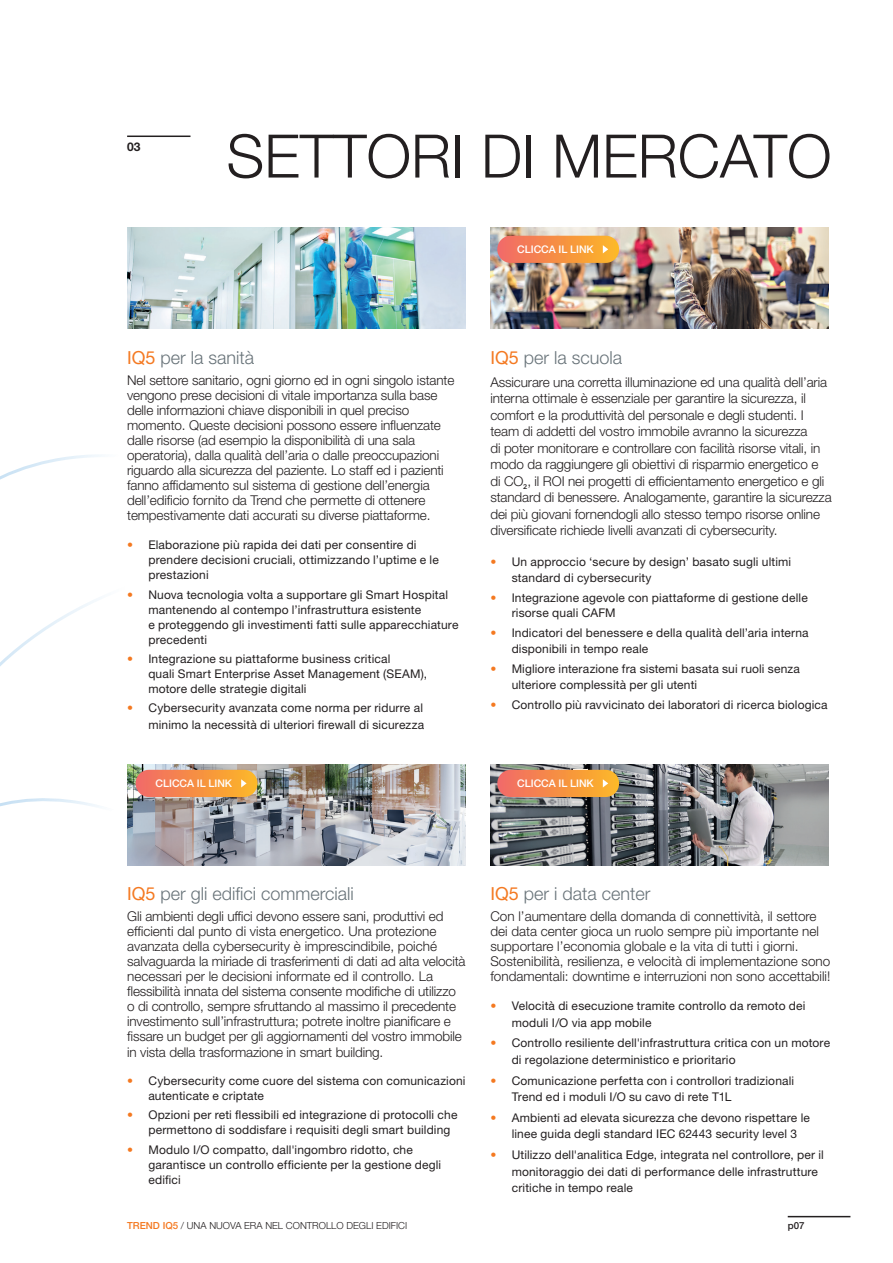
<style>
.page{position:relative;width:893px;height:1263px;background:#fff}
.page>*{position:absolute;margin:0;border:0;box-sizing:border-box;transform-origin:0 0}
.t1{font:300 60px "Helvetica Neue LT Std";color:#231f20}
.t2{font:300 18px "Helvetica Neue LT Std";color:#687379}
.t3{font:300 13.5px/15px "Helvetica Neue LT Std";letter-spacing:-.01em;color:#231f20}
.t4{font:12px/15px "Helvetica Neue LT Std";letter-spacing:.015em;color:#231f20}
.t5{font:700 12px "Helvetica Neue LT Std";color:#231f20}
.t6{font:500 10.5px "Helvetica Neue LT Std";letter-spacing:-.005em;color:#fff}
.t7{font:300 9.75px "Helvetica Neue LT Std";color:#231f20}
.t8{font:500 9.75px "Helvetica Neue LT Std";color:#231f20}
.s1{font-weight:400;color:#f47921}
.s2{color:#f47921}
.s3{font-weight:500;color:#f47921}
</style>
<div class="page">
<img style="left:127px;top:227px;width:339px;height:101px">
<img style="left:490px;top:227px;width:339px;height:101px">
<img style="left:490px;top:764px;width:339px;height:101px">
<img style="left:127px;top:764px;width:339px;height:101px">
<svg style="left:497px;top:236px;width:122px;height:27px;background:#f3924b"></svg>
<div style="left:573px;top:769px;width:15px;height:15px;background:#fdedd9"></div>
<svg style="left:136px;top:770px;width:121px;height:27px;background:#f3924a"></svg>
<svg style="left:497px;top:770px;width:122px;height:27px;background:#f08f49"></svg>
<hr style="left:127px;top:136px;width:63px;height:1px;background:#231f20">
<hr style="left:788px;top:1216px;width:62px;height:1px;background:#231f20">
<p class="t5" style="left:127px;top:139px;width:15px">03</p>
<h1 class="t1" style="left:226px;top:120px;width:607px">SETTORI DI MERCATO</h1>
<p class="t6" style="left:517px;top:243px;width:78px">CLICCA IL LINK</p>
<h2 class="t2" style="left:127px;top:347px;width:129px"><span class="s1">IQ5</span> per la sanità</h2>
<p class="t3" style="left:127px;top:372px;width:329px">Nel settore sanitario, ogni giorno ed in ogni singolo istante vengono prese decisioni di vitale importanza sulla base delle informazioni chiave disponibili in quel preciso momento. Queste decisioni possono essere influenzate dalle risorse (ad esempio la disponibilità di una sala operatoria), dalla qualità dell’aria o dalle preoccupazioni riguardo alla sicurezza del paziente. Lo staff ed i pazienti fanno affidamento sul sistema di gestione dell’energia dell’edificio fornito da Trend che permette di ottenere tempestivamente dati accurati su diverse piattaforme.</p>
<p class="t4" style="left:148px;top:537px;width:292px;text-indent:-21px"><span class="s2">•</span> Elaborazione più rapida dei dati per consentire di prendere decisioni cruciali, ottimizzando l’uptime e le prestazioni</p>
<p class="t4" style="left:148px;top:587px;width:312px;text-indent:-21px"><span class="s2">•</span> Nuova tecnologia volta a supportare gli Smart Hospital mantenendo al contempo l’infrastruttura esistente<br>e proteggendo gli investimenti fatti sulle apparecchiature precedenti</p>
<p class="t4" style="left:148px;top:651px;width:280px;text-indent:-21px"><span class="s2">•</span> Integrazione su piattaforme business critical<br>quali Smart Enterprise Asset Management (SEAM), motore delle strategie digitali</p>
<p class="t4" style="left:127px;top:699px;width:298px;line-height:16.5px;text-align:right"><span class="s2">•</span> Cybersecurity avanzata come norma per ridurre al minimo la necessità di ulteriori firewall di sicurezza</p>
<h2 class="t2" style="left:490px;top:347px;width:133px"><span class="s1">IQ5</span> per la scuola</h2>
<p class="t3" style="left:490px;top:373px;width:343px;line-height:16.5px">Assicurare una corretta illuminazione ed una qualità dell’aria interna ottimale è essenziale per garantire la sicurezza, il comfort e la produttività del personale e degli studenti. I team di addetti del vostro immobile avranno la sicurezza<br>di poter monitorare e controllare con facilità risorse vitali, in modo da raggiungere gli obiettivi di risparmio energetico e di CO<sub>₂</sub>, il ROI nei progetti di efficientamento energetico e gli standard di benessere. Analogamente, garantire la sicurezza dei più giovani fornendogli allo stesso tempo risorse online diversificate richiede livelli avanzati di cybersecurity.</p>
<p class="t4" style="left:512px;top:553px;width:281px;line-height:15.8px;text-indent:-21px"><span class="s2">•</span> Un approccio ‘secure by design’ basato sugli ultimi standard di cybersecurity</p>
<p class="t4" style="left:512px;top:589px;width:298px;line-height:15.8px;text-indent:-21px"><span class="s2">•</span> Integrazione agevole con piattaforme di gestione delle risorse quali CAFM</p>
<p class="t4" style="left:512px;top:625px;width:298px;line-height:15.8px;text-indent:-21px"><span class="s2">•</span> Indicatori del benessere e della qualità dell’aria interna disponibili in tempo reale</p>
<p class="t4" style="left:512px;top:661px;width:290px;line-height:15.8px;text-indent:-21px"><span class="s2">•</span> Migliore interazione fra sistemi basata sui ruoli senza ulteriore complessità per gli utenti</p>
<p class="t4" style="left:490px;top:697px;width:339px"><span class="s2">•</span> Controllo più ravvicinato dei laboratori di ricerca biologica</p>
<p class="t6" style="left:156px;top:777px;width:78px">CLICCA IL LINK</p>
<p class="t6" style="left:517px;top:777px;width:78px">CLICCA IL LINK</p>
<h2 class="t2" style="left:127px;top:882px;width:228px"><span class="s1">IQ5</span> per gli edifici commerciali</h2>
<p class="t3" style="left:127px;top:908px;width:340px">Gli ambienti degli uffici devono essere sani, produttivi ed efficienti dal punto di vista energetico. Una protezione avanzata della cybersecurity è imprescindibile, poiché salvaguarda la miriade di trasferimenti di dati ad alta velocità necessari per le decisioni informate ed il controllo. La flessibilità innata del sistema consente modifiche di utilizzo o di controllo, sempre sfruttando al massimo il precedente investimento sull’infrastruttura; potrete inoltre pianificare e fissare un budget per gli aggiornamenti del vostro immobile</p>
<p class="t3" style="left:127px;top:1045px;width:258px">in vista della trasformazione in smart building.</p>
<p class="t4" style="left:148px;top:1073px;width:319px;text-indent:-21px"><span class="s2">•</span> Cybersecurity come cuore del sistema con comunicazioni autenticate e criptate</p>
<p class="t4" style="left:148px;top:1107px;width:311px;text-indent:-21px"><span class="s2">•</span> Opzioni per reti flessibili ed integrazione di protocolli che permettono di soddisfare i requisiti degli smart building</p>
<p class="t4" style="left:148px;top:1142px;width:294px;text-indent:-21px"><span class="s2">•</span> Modulo I/O compatto, dall'ingombro ridotto, che garantisce un controllo efficiente per la gestione degli edifici</p>
<h2 class="t2" style="left:490px;top:882px;width:162px"><span class="s1">IQ5</span> per i data center</h2>
<p class="t3" style="left:490px;top:908px;width:341px">Con l’aumentare della domanda di connettività, il settore dei data center gioca un ruolo sempre più importante nel supportare l’economia globale e la vita di tutti i giorni.<br>Sostenibilità, resilienza, e velocità di implementazione sono fondamentali: downtime e interruzioni non sono accettabili!</p>
<p class="t4" style="left:512px;top:997px;width:295px;line-height:16.5px;text-indent:-21px"><span class="s2">•</span> Velocità di esecuzione tramite controllo da remoto dei moduli I/O via app mobile</p>
<p class="t4" style="left:512px;top:1035px;width:320px;line-height:16.5px;text-indent:-21px"><span class="s2">•</span> Controllo resiliente dell'infrastruttura critica con un motore di regolazione deterministico e prioritario</p>
<p class="t4" style="left:512px;top:1072px;width:284px;line-height:16.5px;text-indent:-21px"><span class="s2">•</span> Comunicazione perfetta con i controllori tradizionali<br>Trend ed i moduli I/O su cavo di rete T1L</p>
<p class="t4" style="left:512px;top:1109px;width:300px;line-height:16.5px;text-indent:-21px"><span class="s2">•</span> Ambienti ad elevata sicurezza che devono rispettare le linee guida degli standard IEC 62443 security level 3</p>
<p class="t4" style="left:512px;top:1146px;width:314px;line-height:16.5px;text-indent:-21px"><span class="s2">•</span> Utilizzo dell'analitica Edge, integrata nel controllore, per il monitoraggio dei dati di performance delle infrastrutture critiche in tempo reale</p>
<p class="t7" style="left:127px;top:1219px;width:282px"><span class="s3">TREND IQ5</span> / UNA NUOVA ERA NEL CONTROLLO DEGLI EDIFICI</p>
<p class="t8" style="left:788px;top:1219px;width:18px">p07</p>
</div>
